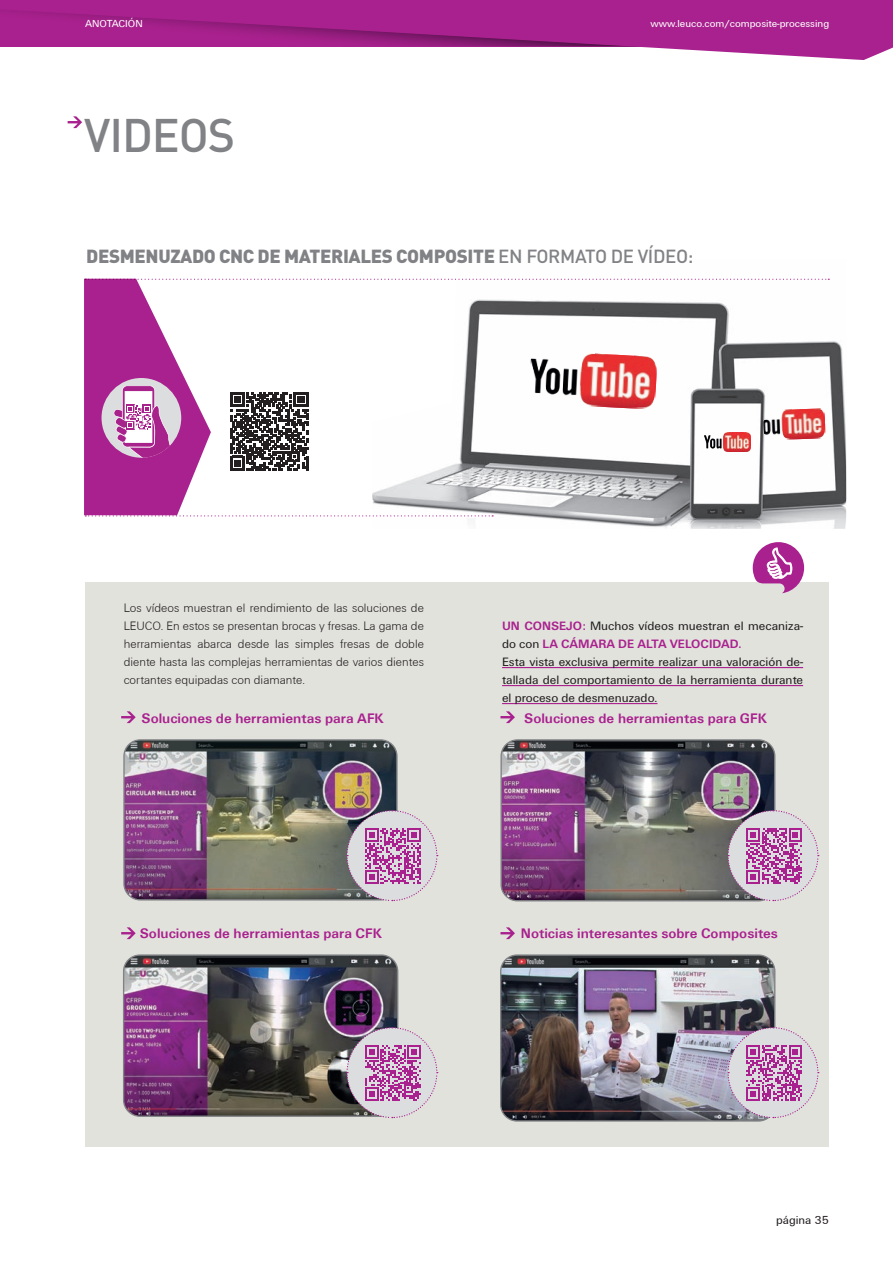
<style>
.page{position:relative;width:893px;height:1263px;background:#fff}
.page>*{position:absolute;margin:0;border:0;box-sizing:border-box;transform-origin:0 0}
.t1{font:500 46.5px "DIN Pro";letter-spacing:-.025em;color:#808285}
.t2{font:900 18.75px "DIN Pro";letter-spacing:-.02em;color:#808285}
.t3{font:700 14.25px "LEUCO UN CH";color:#a9218e}
.t4{font:300 12.6px/18px "LEUCO UN CH";color:#231f20;text-align:justify}
.t5{font:12.6px/18px "LEUCO UN";color:#231f20}
.t6{font:12px "LEUCO UN CH";color:#231f20}
.t7{font:10.5px "LEUCO UN CH";color:#fff}
.s1{font-weight:500}
.s2{font-weight:700;color:#a9218e}
</style>
<div class="page">
<svg style="left:0;top:0;width:893px;height:60px;fill:#a9218e"></svg>
<img style="left:372px;top:278px;width:474px;height:251px">
<div style="left:85px;top:582px;width:744px;height:565px;background:#e2e2dd"></div>
<img style="left:502px;top:741px;width:273px;height:160px">
<div style="left:500px;top:739px;width:275px;height:162px;border:1px solid #808285;border-radius:16px"></div>
<img style="left:125px;top:956px;width:273px;height:159px">
<div style="left:123px;top:954px;width:275px;height:163px;border:1px solid #808285;border-radius:16px"></div>
<img style="left:125px;top:741px;width:271px;height:159px">
<div style="left:123px;top:739px;width:275px;height:161px;border:1px solid #808285;border-radius:16px"></div>
<img style="left:502px;top:956px;width:273px;height:164px">
<div style="left:500px;top:954px;width:275px;height:168px;border:1px solid #808285;border-radius:16px"></div>
<svg style="left:753px;top:542px;width:51px;height:51px"></svg>
<svg style="left:68px;top:116px;width:14px;height:12px"></svg>
<hr style="left:502px;top:667px;width:301px;height:1px;background:#a9218e">
<hr style="left:502px;top:685px;width:301px;height:1px;background:#a9218e">
<hr style="left:502px;top:703px;width:155px;height:1px;background:#a9218e">
<svg style="left:121px;top:711px;width:15px;height:12px"></svg>
<svg style="left:500px;top:711px;width:15px;height:12px"></svg>
<svg style="left:121px;top:927px;width:15px;height:12px"></svg>
<svg style="left:500px;top:927px;width:15px;height:12px"></svg>
<svg style="left:346px;top:809px;width:92px;height:93px"></svg>
<svg style="left:727px;top:1026px;width:92px;height:93px"></svg>
<svg style="left:727px;top:809px;width:92px;height:93px"></svg>
<svg style="left:346px;top:1026px;width:92px;height:93px"></svg>
<svg style="left:84px;top:279px;width:745px;height:237px"></svg>
<p class="t7" style="left:85px;top:18px;width:59px">ANOTACIÓN</p>
<h1 class="t1" style="left:84px;top:103px;width:153px">VIDEOS</h1>
<p class="t7" style="left:650px;top:18px;width:180px">www.leuco.com/composite-processing</p>
<h2 class="t2" style="left:86px;top:244px;width:609px">DESMENUZADO CNC DE MATERIALES COMPOSITE <span class="s1">EN FORMATO DE VÍDEO:</span></h2>
<p class="t4" style="left:124px;top:598px;width:302px">Los vídeos muestran el rendimiento de las soluciones de LEUCO. En estos se presentan brocas y fresas. La gama de herramientas abarca desde las simples fresas de doble diente hasta las complejas herramientas de varios dientes cortantes equipadas con diamante.</p>
<p class="t3" style="left:142px;top:710px;width:244px">Soluciones de herramientas para AFK</p>
<p class="t5" style="left:502px;top:617px;width:303px"><span class="s2">UN CONSEJO:</span> Muchos vídeos muestran el mecaniza&shy;do con <span class="s2">LA CÁMARA DE ALTA VELOCIDAD.<br></span>Esta vista exclusiva permite realizar una valoración de&shy;tallada del comportamiento de la herramienta durante el proceso de desmenuzado.</p>
<p class="t3" style="left:524px;top:710px;width:244px">Soluciones de herramientas para GFK</p>
<p class="t3" style="left:140px;top:925px;width:244px">Soluciones de herramientas para CFK</p>
<p class="t3" style="left:521px;top:925px;width:259px">Noticias interesantes sobre Composites</p>
<p class="t6" style="left:776px;top:1213px;width:54px">página 35</p>
</div>
